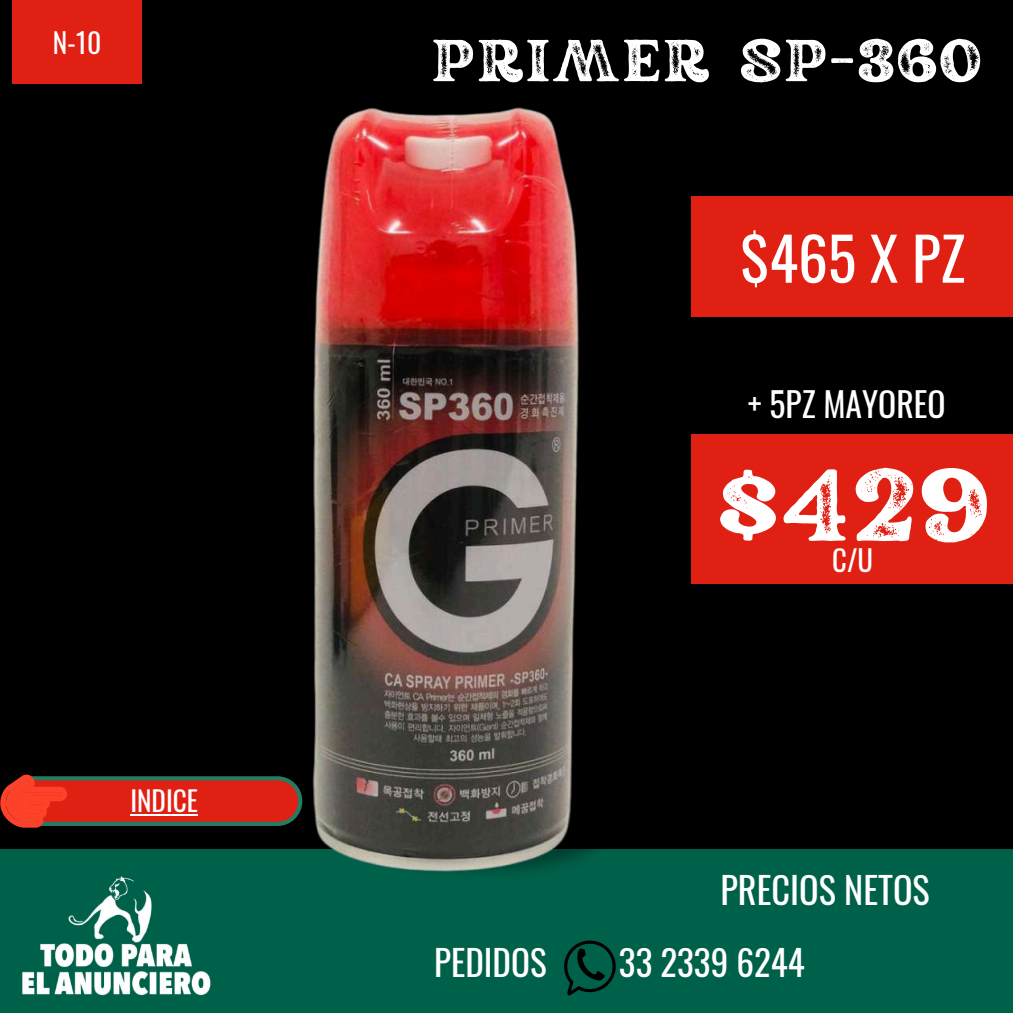
<style>
.page{position:relative;width:1013px;height:1013px;background:#fff}
.page>*{position:absolute;margin:0;border:0;box-sizing:border-box;transform-origin:0 0}
.t1{font:100.88px "Rundeck Texture";color:#fff}
.t2{font:59.38px "Oswald";color:#fff}
.t3{font:58.75px "Rundeck Texture";color:#fff}
.t4{font:36.25px "Oswald";color:#fff}
.t5{font:35.12px "Oswald";color:#fff}
.t6{font:33.62px "Oswald";color:#fff}
.t7{font:28.75px "Oswald";color:#fff}
.t8{font:27.5px "Oswald";color:#fff}
.t9{font:27.38px "Oswald";color:#fff}
</style>
<div class="page">
<div style="left:0;top:0;width:1012px;height:1012px;background:#000"></div>
<div style="left:691px;top:435px;width:321px;height:149px;background:#e12014"></div>
<div style="left:0;top:849px;width:1012px;height:163px;background:#00614a"></div>
<img style="left:22px;top:881px;width:189px;height:115px">
<img style="left:115px;top:107px;width:768px;height:862px">
<div style="left:691px;top:196px;width:321px;height:121px;background:#e12014"></div>
<svg style="left:561px;top:940px;width:55px;height:55px"></svg>
<div style="left:12px;top:1px;width:130px;height:83px;background:#e12014"></div>
<svg style="left:0;top:774px;width:299px;height:53px;background:#b52e20"></svg>
<hr style="left:130px;top:814px;width:68px;height:2px;background:#fff">
<p class="t8" style="left:53px;top:21px;width:50px">N-10</p>
<p class="t9" style="left:130px;top:779px;width:69px">INDICE</p>
<h3 class="t3" style="left:430px;top:20px;width:554px">PRIMER SP-360</h3>
<h2 class="t2" style="left:740px;top:212px;width:226px">$465 X PZ</h2>
<p class="t6" style="left:748px;top:378px;width:199px">+ 5PZ MAYOREO</p>
<h1 class="t1" style="left:714px;top:436px;width:278px">$429</h1>
<p class="t7" style="left:832px;top:537px;width:42px">C/U</p>
<p class="t4" style="left:720px;top:861px;width:211px">PRECIOS NETOS</p>
<p class="t5" style="left:434px;top:934px;width:114px">PEDIDOS</p>
<p class="t5" style="left:619px;top:934px;width:187px">33 2339 6244</p>
</div>
